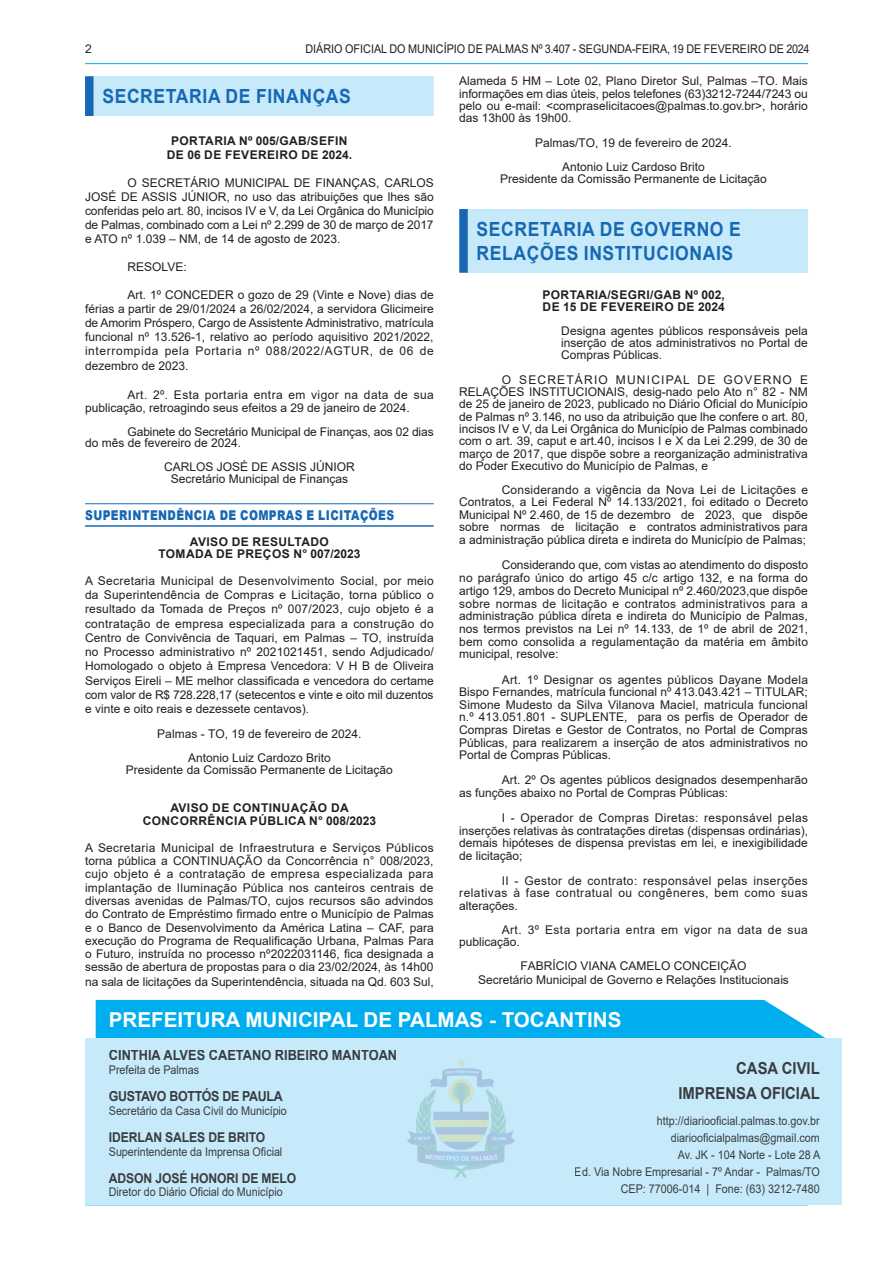
<style>
.page{position:relative;width:893px;height:1263px;background:#fff}
.page>*{position:absolute;margin:0;border:0;box-sizing:border-box;transform-origin:0 0}
.t1{font:700 20.55px "Arial";color:#fff}
.t2{font:700 19.5px/24px "Arial";letter-spacing:.035em;color:#1768b4;scale:.9 1}
.t3{font:700 16.5px/25.7px "Arial";color:#231f20;text-align:right;scale:.9 1}
.t4{font:700 14.25px "Arial";color:#231f20;scale:.9 1}
.t5{font:700 13.8px "Arial";letter-spacing:-.025em;color:#231f20;scale:.9 1}
.t6{font:700 13.5px "Arial";letter-spacing:-.01em;color:#231f20;scale:.9 1}
.t7{font:900 13.5px "Arial";letter-spacing:.035em;color:#1768b4;scale:.8 1}
.t8{font:12px/14.2px "Arial";color:#231f20;text-align:justify}
.t9{font:12px/17.1px "Arial";color:#231f20;text-align:right;scale:.9 1}
.t10{font:700 12px/12.8px "Arial";letter-spacing:.035em;color:#231f20;text-align:center}
.t11{font:12px/12.1px "Arial";letter-spacing:.035em;color:#231f20}
</style>
<div class="page">
<hr style="left:85px;top:63px;width:723px;height:1px;background:#00aeef">
<hr style="left:85px;top:1204px;width:723px;height:1px;background:#00aeef">
<div style="left:96px;top:1000px;width:729px;height:38px;background:#00aeef"></div>
<div style="left:85px;top:1038px;width:757px;height:166px;background:#c6eafa"></div>
<img style="left:408px;top:1060px;width:106px;height:118px">
<div style="left:463px;top:209px;width:349px;height:64px;background:#c6eafa"></div>
<div style="left:459px;top:209px;width:9px;height:64px;background:#1768b4"></div>
<div style="left:808px;top:209px;width:8px;height:64px;background:#fff"></div>
<hr style="left:85px;top:503px;width:349px;height:1px;background:#1768b4">
<hr style="left:85px;top:525px;width:349px;height:2px;background:#1768b4">
<div style="left:89px;top:76px;width:349px;height:40px;background:#c6eafa"></div>
<div style="left:85px;top:76px;width:9px;height:40px;background:#1768b4"></div>
<div style="left:434px;top:76px;width:8px;height:40px;background:#fff"></div>
<p class="t8" style="left:85px;top:41px;width:8px">2</p>
<p class="t9" style="left:305px;top:40px;width:561px">DIÁRIO OFICIAL DO MUNICÍPIO DE PALMAS Nº 3.407 - SEGUNDA-FEIRA, 19 DE FEVEREIRO DE 2024</p>
<h2 class="t2" style="left:102px;top:85px;width:278px">SECRETARIA DE FINANÇAS</h2>
<p class="t10" style="left:167px;top:134px;width:187px;line-height:14px">PORTARIA Nº 005/GAB/SEFIN<br>DE 06 DE FEVEREIRO DE 2024.</p>
<p class="t8" style="left:85px;top:176px;width:350px;text-indent:43px">O SECRETÁRIO MUNICIPAL DE FINANÇAS, CARLOS JOSÉ DE ASSIS JÚNIOR, no uso das atribuições que lhes são conferidas pelo art. 80, incisos IV e V, da Lei Orgânica do Município de Palmas, combinado com a Lei nº 2.299 de 30 de março de 2017 e ATO nº 1.039 – NM, de 14 de agosto de 2023.</p>
<p class="t8" style="left:128px;top:259px;width:61px">RESOLVE:</p>
<p class="t8" style="left:85px;top:287px;width:350px;text-indent:43px">Art. 1º CONCEDER o gozo de 29 (Vinte e Nove) dias de férias a partir de 29/01/2024 a 26/02/2024, a servidora Glicimeire de Amorim Próspero, Cargo de Assistente Administrativo, matrícula funcional nº 13.526-1, relativo ao período aquisitivo 2021/2022, interrompida pela Portaria nº 088/2022/AGTUR, de 06 de dezembro de 2023.</p>
<p class="t8" style="left:85px;top:388px;width:350px;line-height:13.2px;text-indent:43px">Art. 2º. Esta portaria entra em vigor na data de sua publicação, retroagindo seus efeitos a 29 de janeiro de 2024.</p>
<p class="t8" style="left:85px;top:425px;width:350px;line-height:11.9px;text-indent:43px">Gabinete do Secretário Municipal de Finanças, aos 02 dias do mês de fevereiro de 2024.</p>
<p class="t8" style="left:164px;top:461px;width:192px;line-height:11.9px;text-align:center">CARLOS JOSÉ DE ASSIS JÚNIOR<br>Secretário Municipal de Finanças</p>
<p class="t7" style="left:85px;top:505px;width:388px">SUPERINTENDÊNCIA DE COMPRAS E LICITAÇÕES</p>
<p class="t10" style="left:158px;top:535px;width:204px">AVISO DE RESULTADO<br>TOMADA DE PREÇOS N° 007/2023</p>
<p class="t8" style="left:85px;top:574px;width:350px">A Secretaria Municipal de Desenvolvimento Social, por meio da Superintendência de Compras e Licitação, torna público o resultado da Tomada de Preços nº 007/2023, cujo objeto é a contratação de empresa especializada para a construção do Centro de Convivência de Taquari, em Palmas – TO, instruída no Processo administrativo nº 2021021451, sendo Adjudicado/ Homologado o objeto à Empresa Vencedora: V H B de Oliveira Serviços Eireli – ME melhor classificada e vencedora do certame com valor de R$ 728.228,17 (setecentos e vinte e oito mil duzentos e vinte e oito reais e dezessete centavos).</p>
<p class="t8" style="left:157px;top:721px;width:206px;line-height:24.3px;text-align:center">Palmas - TO, 19 de fevereiro de 2024.<br>Antonio Luiz Cardozo Brito</p>
<p class="t8" style="left:126px;top:763px;width:268px">Presidente da Comissão Permanente de Licitação</p>
<p class="t10" style="left:143px;top:802px;width:235px">AVISO DE CONTINUAÇÃO DA<br>CONCORRÊNCIA PÚBLICA N° 008/2023</p>
<p class="t8" style="left:85px;top:841px;width:350px;line-height:13.4px">A Secretaria Municipal de Infraestrutura e Serviços Públicos torna pública a CONTINUAÇÃO da Concorrência n° 008/2023, cujo objeto é a contratação de empresa especializada para implantação de Iluminação Pública nos canteiros centrais de diversas avenidas de Palmas/TO, cujos recursos são advindos do Contrato de Empréstimo firmado entre o Município de Palmas e o Banco de Desenvolvimento da América Latina – CAF, para execução do Programa de Requalificação Urbana, Palmas Para o Futuro, instruída no processo nº2022031146, fica designada a sessão de abertura de propostas para o dia 23/02/2024, às 14h00</p>
<p class="t8" style="left:85px;top:974px;width:350px">na sala de licitações da Superintendência, situada na Qd. 603 Sul,</p>
<p class="t8" style="left:459px;top:74px;width:350px;line-height:12.5px">Alameda 5 HM – Lote 02, Plano Diretor Sul, Palmas –TO. Mais informações em dias úteis, pelos telefones (63)3212-7244/7243 ou pelo ou e-mail: &lt;compraselicitacoes@palmas.to.gov.br&gt;, horário das 13h00 às 19h00.</p>
<p class="t8" style="left:535px;top:130px;width:198px;line-height:24.3px;text-align:center">Palmas/TO, 19 de fevereiro de 2024.<br>Antonio Luiz Cardoso Brito</p>
<p class="t8" style="left:500px;top:172px;width:268px">Presidente da Comissão Permanente de Licitação</p>
<h2 class="t2" style="left:477px;top:217px;width:295px">SECRETARIA DE GOVERNO E<br>RELAÇÕES INSTITUCIONAIS</h2>
<p class="t10" style="left:542px;top:288px;width:184px;line-height:12.1px;text-align:left">PORTARIA/SEGRI/GAB Nº 002,<br>DE 15 DE FEVEREIRO DE 2024</p>
<p class="t8" style="left:561px;top:325px;width:248px;line-height:12.1px">Designa agentes públicos responsáveis pela inserção de atos administrativos no Portal de Compras Públicas.</p>
<p class="t8" style="left:459px;top:373px;width:350px;line-height:12.3px;text-indent:43px">O SECRETÁRIO MUNICIPAL DE GOVERNO E RELAÇÕES INSTITUCIONAIS, desig-nado pelo Ato n° 82 - NM de 25 de janeiro de 2023, publicado no Diário Oficial do Município de Palmas nº 3.146, no uso da atribuição que lhe confere o art. 80, incisos IV e V, da Lei Orgânica do Município de Palmas combinado com o art. 39, caput e art.40, incisos I e X da Lei 2.299, de 30 de março de 2017, que dispõe sobre a reorganização administrativa do Poder Executivo do Município de Palmas, e</p>
<p class="t8" style="left:459px;top:484px;width:350px;line-height:12.5px;text-indent:43px">Considerando a vigência da Nova Lei de Licitações e Contratos, a Lei Federal Nº 14.133/2021, foi editado o Decreto Municipal Nº 2.460, de 15 de dezembro de 2023, que dispõe sobre normas de licitação e contratos administrativos para a administração pública direta e indireta do Município de Palmas;</p>
<p class="t8" style="left:459px;top:559px;width:350px;line-height:12.8px;text-indent:43px">Considerando que, com vistas ao atendimento do disposto no parágrafo único do artigo 45 c/c artigo 132, e na forma do artigo 129, ambos do Decreto Municipal nº 2.460/2023,que dispõe sobre normas de licitação e contratos administrativos para a administração pública direta e indireta do Município de Palmas, nos termos previstos na Lei nº 14.133, de 1º de abril de 2021, bem como consolida a regulamentação da matéria em âmbito municipal, resolve:</p>
<p class="t8" style="left:459px;top:673px;width:350px;line-height:12.6px;text-indent:43px">Art. 1º Designar os agentes públicos Dayane Modela Bispo Fernandes, matrícula funcional nº 413.043.421 – TITULAR; Simone Mudesto da Silva Vilanova Maciel, matricula funcional n.º 413.051.801 - SUPLENTE, para os perfis de Operador de Compras Diretas e Gestor de Contratos, no Portal de Compras Públicas, para realizarem a inserção de atos administrativos no Portal de Compras Públicas.</p>
<p class="t8" style="left:459px;top:774px;width:350px;line-height:12.6px;text-indent:43px">Art. 2º Os agentes públicos designados desempenharão as funções abaixo no Portal de Compras Públicas:</p>
<p class="t8" style="left:459px;top:812px;width:350px;line-height:12.6px;text-indent:43px">I - Operador de Compras Diretas: responsável pelas inserções relativas às contratações diretas (dispensas ordinárias), demais hipóteses de dispensa previstas em lei, e inexigibilidade de licitação;</p>
<p class="t8" style="left:459px;top:874px;width:350px;line-height:12.3px;text-indent:43px">II - Gestor de contrato: responsável pelas inserções relativas à fase contratual ou congêneres, bem como suas alterações.</p>
<p class="t11" style="left:459px;top:923px;width:350px;text-indent:43px">Art. 3º Esta portaria entra em vigor na data de sua publicação.</p>
<p class="t8" style="left:478px;top:959px;width:312px;line-height:13.5px;text-align:center">FABRÍCIO VIANA CAMELO CONCEIÇÃO<br>Secretário Municipal de Governo e Relações Institucionais</p>
<h1 class="t1" style="left:109px;top:1005px;width:514px">PREFEITURA MUNICIPAL DE PALMAS - TOCANTINS</h1>
<p class="t4" style="left:109px;top:1045px;width:322px">CINTHIA ALVES CAETANO RIBEIRO MANTOAN</p>
<p class="t9" style="left:109px;top:1061px;width:102px">Prefeita de Palmas</p>
<p class="t5" style="left:109px;top:1086px;width:195px">GUSTAVO BOTTÓS DE PAULA</p>
<p class="t9" style="left:109px;top:1102px;width:199px">Secretário da Casa Civil do Município</p>
<p class="t6" style="left:109px;top:1128px;width:175px">IDERLAN SALES DE BRITO</p>
<p class="t9" style="left:109px;top:1143px;width:194px">Superintendente da Imprensa Oficial</p>
<p class="t6" style="left:109px;top:1168px;width:210px">ADSON JOSÉ HONORI DE MELO</p>
<p class="t9" style="left:109px;top:1183px;width:195px">Diretor do Diário Oficial do Município</p>
<h3 class="t3" style="left:678px;top:1055px;width:159px">CASA CIVIL<br>IMPRENSA OFICIAL</h3>
<p class="t9" style="left:575px;top:1112px;width:274px">http://diariooficial.palmas.to.gov.br diariooficialpalmas@gmail.com<br>Av. JK - 104 Norte - Lote 28 A<br>Ed. Via Nobre Empresarial - 7º Andar - Palmas/TO CEP: 77006-014 | Fone: (63) 3212-7480</p>
</div>
